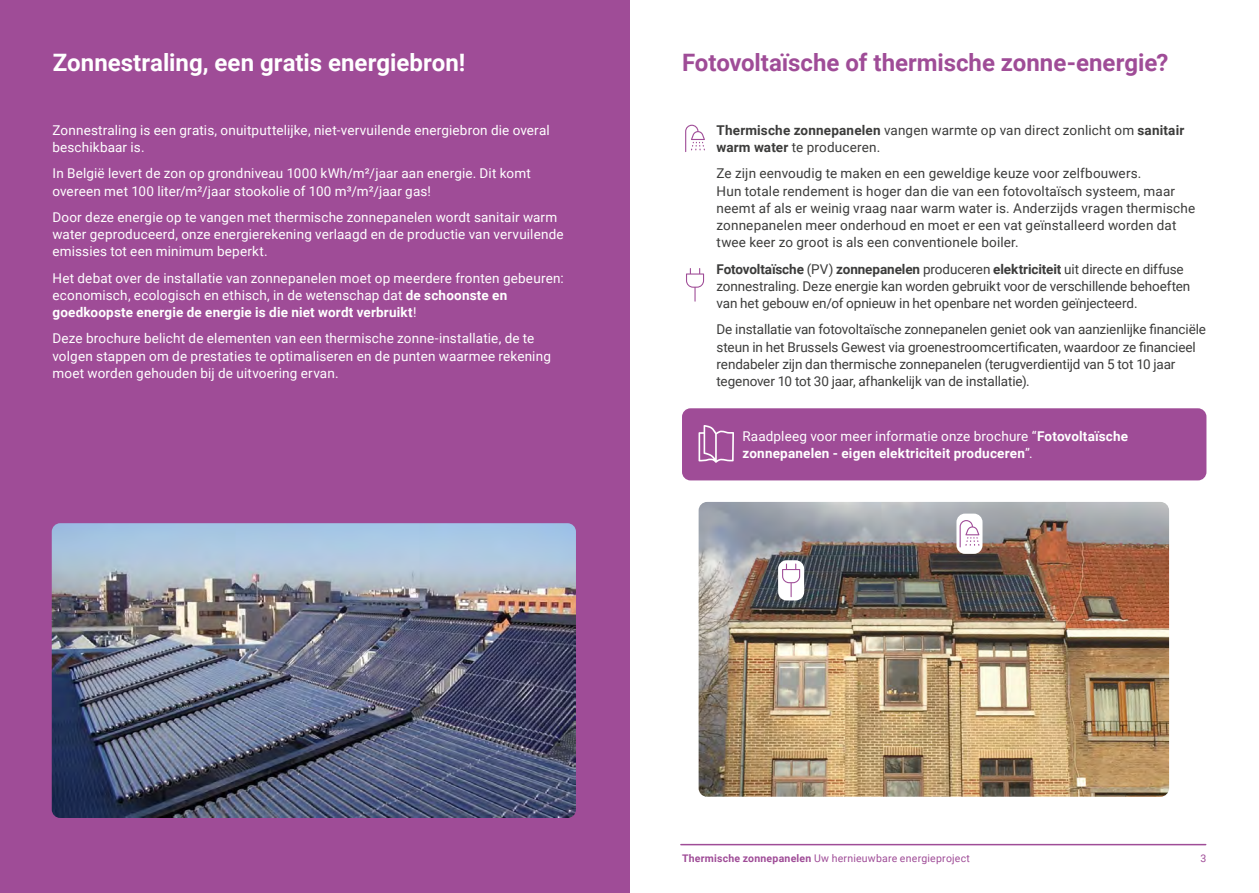
<style>
.page{position:relative;width:1259px;height:893px;background:#fff}
.page>*{position:absolute;margin:0;border:0;box-sizing:border-box;transform-origin:0 0}
.Titre01{font:700 24px "Roboto";letter-spacing:-.005em;color:#9f4c97}
.Titre01-2{font:700 24px "Roboto";color:#fff}
.t1{font:13.5px/17.2px "Roboto";letter-spacing:-.005em;color:#3c3c3b}
.t2{font:13.5px/17.2px "Roboto";letter-spacing:.01em;color:#fff}
.t3{font:700 13.5px/17.2px "Roboto";letter-spacing:.015em;color:#fff}
.t4{font:10.5px "Roboto";letter-spacing:.02em;color:#9f4c97}
.s1{font-weight:700}
.s2{font-weight:400}
</style>
<div class="page">
<hr style="left:681px;top:844px;width:524px;height:1px;background:#9f4c97">
<div style="left:0;top:0;width:629px;height:893px;background:#9f4c97"></div>
<img style="left:698px;top:502px;width:471px;height:295px">
<svg style="left:686px;top:268px;width:18px;height:34px"></svg>
<svg style="left:685px;top:125px;width:20px;height:27px"></svg>
<div style="left:778px;top:560px;width:26px;height:40px;background:#fff;border-radius:9px"></div>
<svg style="left:782px;top:564px;width:18px;height:33px"></svg>
<div style="left:956px;top:514px;width:26px;height:40px;background:#fff;border-radius:9px"></div>
<svg style="left:959px;top:520px;width:20px;height:27px"></svg>
<div style="left:682px;top:408px;width:524px;height:72px;background:#9f4c97;border-radius:9px"></div>
<svg style="left:698px;top:425px;width:36px;height:38px"></svg>
<img style="left:52px;top:523px;width:524px;height:295px">
<p class="Titre01-2" style="left:53px;top:45px;width:414px">Zonnestraling, een gratis energiebron!</p>
<p class="t2" style="left:52px;top:121px;width:499px">Zonnestraling is een gratis, onuitputtelijke, niet-vervuilende energiebron die overal beschikbaar is.</p>
<p class="t2" style="left:52px;top:164px;width:480px">In België levert de zon op grondniveau 1000 kWh/m²/jaar aan energie. Dit komt overeen met 100 liter/m²/jaar stookolie of 100 m³/m²/jaar gas!</p>
<p class="t2" style="left:52px;top:208px;width:513px">Door deze energie op te vangen met thermische zonnepanelen wordt sanitair warm water geproduceerd, onze energierekening verlaagd en de productie van vervuilende emissies tot een minimum beperkt.</p>
<p class="t2" style="left:52px;top:269px;width:513px">Het debat over de installatie van zonnepanelen moet op meerdere fronten gebeuren: economisch, ecologisch en ethisch, in de wetenschap dat <span class="s1">de schoonste en goedkoopste energie de energie is die niet wordt verbruikt</span>!</p>
<p class="t2" style="left:52px;top:329px;width:500px">Deze brochure belicht de elementen van een thermische zonne-installatie, de te volgen stappen om de prestaties te optimaliseren en de punten waarmee rekening moet worden gehouden bij de uitvoering ervan.</p>
<p class="Titre01" style="left:682px;top:45px;width:488px">Fotovoltaïsche of thermische zonne-energie?</p>
<p class="t1" style="left:716px;top:121px;width:469px"><span class="s1">Thermische zonnepanelen</span> vangen warmte op van direct zonlicht om <span class="s1">sanitair warm water</span> te produceren.</p>
<p class="t1" style="left:716px;top:164px;width:480px">Ze zijn eenvoudig te maken en een geweldige keuze voor zelfbouwers.<br>Hun totale rendement is hoger dan die van een fotovoltaïsch systeem, maar neemt af als er weinig vraag naar warm water is. Anderzijds vragen thermische zonnepanelen meer onderhoud en moet er een vat geïnstalleerd worden dat twee keer zo groot is als een conventionele boiler.</p>
<p class="t1" style="left:716px;top:260px;width:475px"><span class="s1">Fotovoltaïsche</span> (PV) <span class="s1">zonnepanelen</span> produceren <span class="s1">elektriciteit</span> uit directe en diffuse zonnestraling. Deze energie kan worden gebruikt voor de verschillende behoeften van het gebouw en/of opnieuw in het openbare net worden geïnjecteerd.</p>
<p class="t1" style="left:716px;top:320px;width:491px">De installatie van fotovoltaïsche zonnepanelen geniet ook van aanzienlijke financiële steun in het Brussels Gewest via groenestroomcertificaten, waardoor ze financieel rendabeler zijn dan thermische zonnepanelen (terugverdientijd van 5 tot 10 jaar tegenover 10 tot 30 jaar, afhankelijk van de installatie).</p>
<p class="t3" style="left:742px;top:427px;width:387px"><span class="s2">Raadpleeg voor meer informatie onze brochure “</span>Fotovoltaïsche zonnepanelen - eigen elektriciteit produceren<span class="s2">”.</span></p>
<p class="t4" style="left:682px;top:851px;width:289px"><span class="s1">Thermische zonnepanelen</span> Uw hernieuwbare energieproject</p>
<p class="t4" style="left:1200px;top:851px;width:7px">3</p>
</div>
